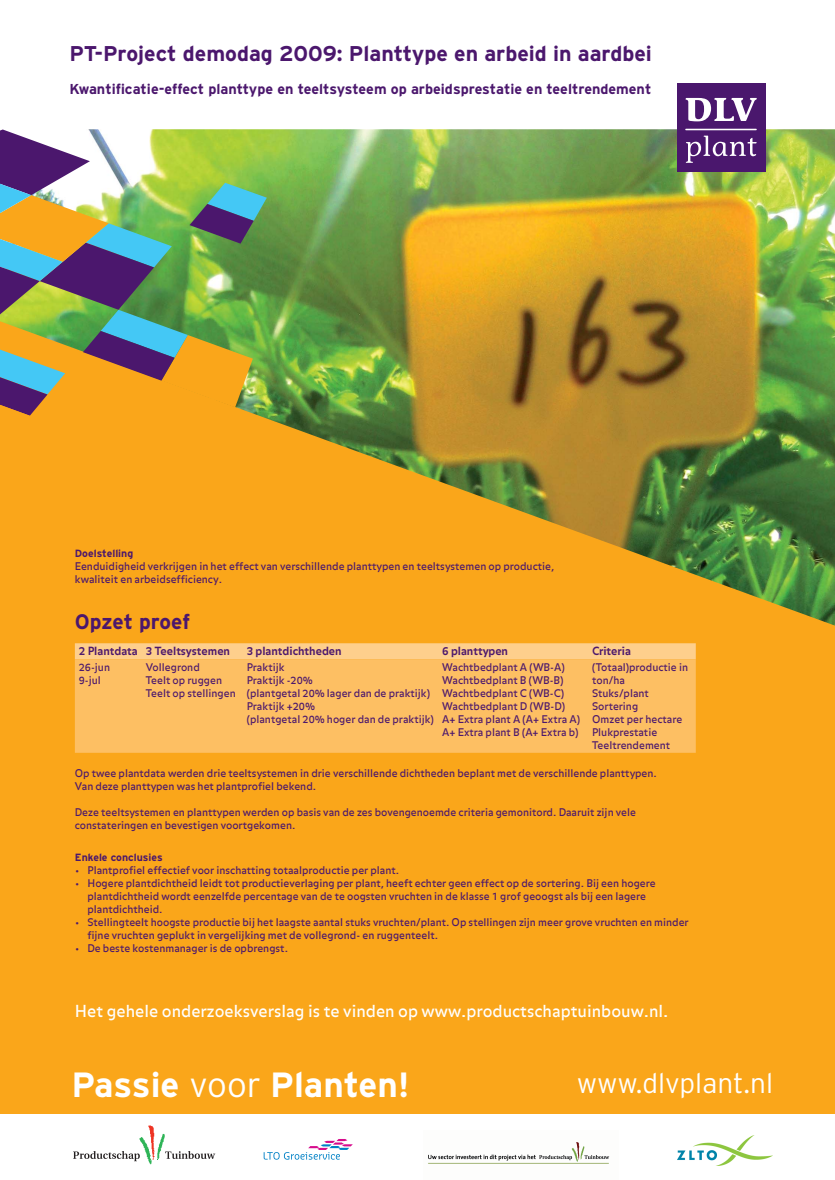
<style>
.page{position:relative;width:835px;height:1180px;background:#fff}
.page>*{position:absolute;margin:0;border:0;box-sizing:border-box;transform-origin:0 0}
.t1{font:700 35px "Interstate";color:#fff}
.t2{font:300 28px "Interstate";color:#fff}
.t3{font:700 21.35px "Interstate";color:#4b176d}
.t4{font:700 21px "Interstate";letter-spacing:-.005em;color:#4b176d}
.t5{font:16.45px "Balance";color:#fff}
.t6{font:700 14.35px "Interstate";color:#4b176d}
.t7{font:700 11.2px "Balance";color:#4b176d}
.t8{font:10.5px/12.9px "Balance";color:#4b176d}
.t9{font:700 10.5px "Interstate";color:#4b176d}
.s1{font-weight:300}
</style>
<div class="page">
<div style="left:0;top:151px;width:834px;height:962px;background:#faa61a"></div>
<div style="left:75px;top:643px;width:620px;height:16px;background:#fecf8c"></div>
<div style="left:75px;top:659px;width:620px;height:94px;background:#fdbf63"></div>
<img style="left:267px;top:129px;width:567px;height:497px">
<svg style="left:0;top:129px;width:267px;height:290px"></svg>
<svg style="left:73px;top:1125px;width:142px;height:39px"></svg>
<div style="left:676px;top:83px;width:89px;height:89px;background:#4a176d"></div>
<svg style="left:685px;top:98px;width:71px;height:23px"></svg>
<svg style="left:685px;top:136px;width:71px;height:27px"></svg>
<hr style="left:685px;top:129px;width:71px;height:1px;background:#fff">
<svg style="left:263px;top:1139px;width:90px;height:20px"></svg>
<img style="left:428px;top:1142px;width:182px;height:22px">
<img style="left:677px;top:1135px;width:95px;height:30px">
<h3 class="t3" style="left:69px;top:46px;width:584px">PT-Project demodag 2009: Planttype en arbeid in aardbei</h3>
<h3 class="t6" style="left:69px;top:83px;width:583px">Kwantificatie-effect planttype en teeltsysteem op arbeidsprestatie en teeltrendement</h3>
<p class="t9" style="left:75px;top:550px;width:60px">Doelstelling</p>
<p class="t8" style="left:75px;top:561px;width:481px">Eenduidigheid verkrijgen in het effect van verschillende planttypen en teeltsystemen op productie, kwaliteit en arbeidsefficiency.</p>
<h3 class="t4" style="left:75px;top:613px;width:117px">Opzet proef</h3>
<p class="t7" style="left:79px;top:647px;width:153px">2 Plantdata 3 Teeltsystemen</p>
<p class="t7" style="left:247px;top:647px;width:96px">3 plantdichtheden</p>
<p class="t7" style="left:442px;top:647px;width:67px">6 planttypen</p>
<p class="t7" style="left:592px;top:647px;width:40px">Criteria</p>
<p class="t8" style="left:79px;top:662px;width:33px">26-jun<br>9-jul</p>
<p class="t8" style="left:146px;top:662px;width:91px">Vollegrond<br>Teelt op ruggen<br>Teelt op stellingen</p>
<p class="t8" style="left:247px;top:662px;width:189px">Praktijk<br>Praktijk -20%<br>(plantgetal 20% lager dan de praktijk)<br>Praktijk +20%<br>(plantgetal 20% hoger dan de praktijk)</p>
<p class="t8" style="left:442px;top:662px;width:139px">Wachtbedplant A (WB-A)<br>Wachtbedplant B (WB-B)<br>Wachtbedplant C (WB-C)<br>Wachtbedplant D (WB-D)<br>A+ Extra plant A (A+ Extra A)<br>A+ Extra plant B (A+ Extra b)</p>
<p class="t8" style="left:592px;top:662px;width:97px">(Totaal)productie in ton/ha<br>Stuks/plant<br>Sortering<br>Omzet per hectare<br>Plukprestatie<br>Teeltrendement</p>
<p class="t8" style="left:75px;top:768px;width:583px">Op twee plantdata werden drie teeltsystemen in drie verschillende dichtheden beplant met de verschillende planttypen.<br>Van deze planttypen was het plantprofiel bekend.</p>
<p class="t8" style="left:75px;top:807px;width:562px">Deze teeltsystemen en planttypen werden op basis van de zes bovengenoemde criteria gemonitord. Daaruit zijn vele constateringen en bevestigen voortgekomen.</p>
<p class="t9" style="left:75px;top:853px;width:89px">Enkele conclusies</p>
<p class="t8" style="left:75px;top:865px;width:326px">• Plantprofiel effectief voor inschatting totaalproductie per plant.</p>
<p class="t8" style="left:87px;top:877px;width:569px;text-indent:-13px">• Hogere plantdichtheid leidt tot productieverlaging per plant, heeft echter geen effect op de sortering. Bij een hogere plantdichtheid wordt eenzelfde percentage van de te oogsten vruchten in de klasse 1 grof geoogst als bij een lagere plantdichtheid.</p>
<p class="t8" style="left:87px;top:916px;width:602px;text-indent:-13px">• Stellingteelt hoogste productie bij het laagste aantal stuks vruchten/plant. Op stellingen zijn meer grove vruchten en minder fijne vruchten geplukt in vergelijking met de vollegrond- en ruggenteelt.</p>
<p class="t8" style="left:75px;top:942px;width:215px">• De beste kostenmanager is de opbrengst.</p>
<h3 class="t5" style="left:75px;top:1004px;width:595px">Het gehele onderzoeksverslag is te vinden op www.productschaptuinbouw.nl.</h3>
<h1 class="t1" style="left:71px;top:1071px;width:339px">Passie <span class="s1">voor</span> Planten!</h1>
<h2 class="t2" style="left:576px;top:1073px;width:198px">www.dlvplant.nl</h2>
</div>
